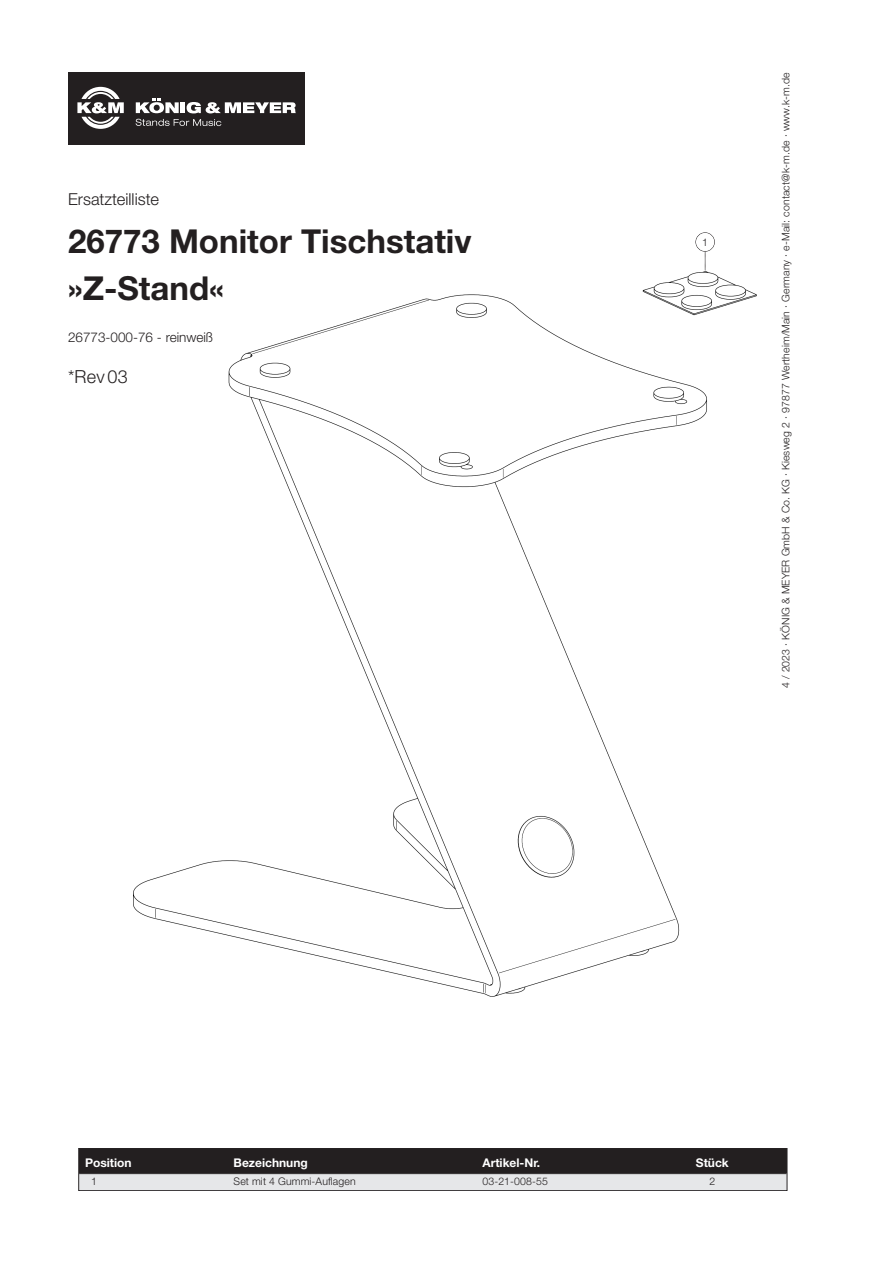
<style>
.page{position:relative;width:893px;height:1263px;background:#fff}
.page>*{position:absolute;margin:0;border:0;box-sizing:border-box;transform-origin:0 0}
.t1{font:700 33px/47.2px "Helvetica Neue";color:#231f20}
.t2{font:300 18px "Helvetica Neue";color:#231f20}
.t3{font:300 16.5px "Helvetica Neue";color:#231f20}
.t4{font:300 13.5px "Helvetica Neue";color:#231f20}
.t5{font:700 12px "Helvetica Neue";color:#fff}
.t6{font:300 10.5px "Helvetica Neue";letter-spacing:.01em;color:#231f20}
</style>
<div class="page">
<img style="left:134px;top:271px;width:622px;height:726px">
<div style="left:68px;top:72px;width:236px;height:73px;background:#231f20"></div>
<svg style="left:136px;top:119px;width:85px;height:7px"></svg>
<hr style="left:181px;top:102px;width:4px;height:11px;background:#fff">
<svg style="left:186px;top:102px;width:110px;height:11px"></svg>
<svg style="left:136px;top:99px;width:43px;height:14px"></svg>
<svg style="left:77px;top:87px;width:47px;height:42px"></svg>
<div style="left:79px;top:1148px;width:148px;height:26px;background:#231f20"></div>
<div style="left:227px;top:1148px;width:249px;height:26px;background:#231f20"></div>
<div style="left:476px;top:1148px;width:162px;height:26px;background:#231f20"></div>
<div style="left:638px;top:1148px;width:149px;height:26px;background:#231f20"></div>
<div style="left:79px;top:1174px;width:148px;height:17px;background:#e6e7e9"></div>
<div style="left:227px;top:1174px;width:249px;height:17px;background:#e6e7e9"></div>
<div style="left:476px;top:1174px;width:162px;height:17px;background:#e6e7e9"></div>
<div style="left:638px;top:1174px;width:149px;height:17px;background:#e6e7e9"></div>
<div style="left:79px;top:1148px;width:708px;height:43px;border:1px solid #282526"></div>
<hr style="left:79px;top:1173px;width:707px;height:1px;background:#231f20">
<svg style="left:704px;top:252px;width:2px;height:20px"></svg>
<div style="left:695px;top:232px;width:19px;height:20px;border:1px solid #231f20;border-radius:50%"></div>
<h3 class="t3" style="left:68px;top:193px;width:93px">Ersatzteilliste</h3>
<h1 class="t1" style="left:68px;top:221px;width:405px">26773 Monitor Tischstativ »Z-Stand«</h1>
<p class="t4" style="left:68px;top:332px;width:147px">26773-000-76 - reinweiß</p>
<h2 class="t2" style="left:68px;top:370px;width:61px">*Rev 03</h2>
<p class="t6" style="left:702px;top:238px;width:7px">1</p>
<p class="t6" style="left:782px;top:688px;width:617px;rotate:-90deg">4 / 2023 · KÖNIG &amp; MEYER GmbH &amp; Co. KG · Kiesweg 2 · 97877 Wertheim/Main · Germany · e-Mail: contact@k-m.de · www.k-m.de</p>
<p class="t5" style="left:85px;top:1158px;width:48px">Position</p>
<p class="t5" style="left:233px;top:1158px;width:76px">Bezeichnung</p>
<p class="t5" style="left:482px;top:1158px;width:59px">Artikel-Nr.</p>
<p class="t5" style="left:696px;top:1158px;width:34px">Stück</p>
<p class="t6" style="left:91px;top:1177px;width:7px">1</p>
<p class="t6" style="left:233px;top:1177px;width:124px">Set mit 4 Gummi-Auflagen</p>
<p class="t6" style="left:482px;top:1177px;width:67px">03-21-008-55</p>
<p class="t6" style="left:709px;top:1177px;width:7px">2</p>
</div>
